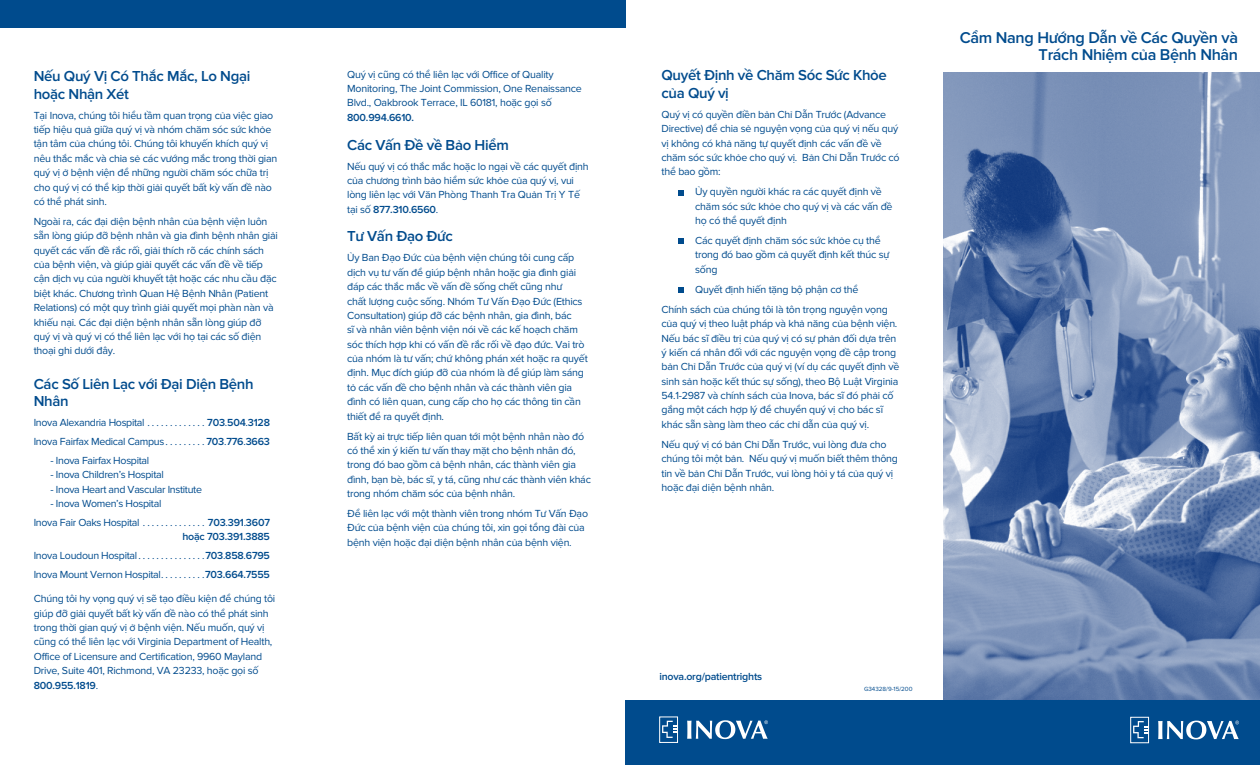
<style>
.page{position:relative;width:1260px;height:765px;background:#fff}
.page>*{position:absolute;margin:0;border:0;box-sizing:border-box;transform-origin:0 0}
.t1{font:600 16.25px/17.5px "Proxima Nova";letter-spacing:-.02em;color:#004b8d;text-align:right}
.t2{font:600 15px/17.5px "Proxima Nova";letter-spacing:-.02em;color:#004b8d}
.t3{font:10.62px/14.4px "Proxima Nova";letter-spacing:-.02em;color:#004b8d}
.t4{font:600 10.62px/14.4px "Proxima Nova";letter-spacing:-.02em;color:#004b8d;text-align:right}
.t5{font:6.25px "Proxima Nova";color:#004b8d}
.s1{font-weight:400}
.s2{font-weight:600}
</style>
<div class="page">
<div style="left:0;top:0;width:626px;height:28px;background:#004b8d"></div>
<svg style="left:678px;top:190px;width:6px;height:5px"></svg>
<svg style="left:678px;top:239px;width:6px;height:5px"></svg>
<svg style="left:678px;top:287px;width:6px;height:6px"></svg>
<img style="left:943px;top:73px;width:317px;height:628px">
<div style="left:626px;top:701px;width:634px;height:64px;background:#004b8d"></div>
<div style="left:1130px;top:717px;width:19px;height:26px;border:1px solid #fff"></div>
<svg style="left:1133px;top:721px;width:16px;height:17px"></svg>
<svg style="left:1158px;top:721px;width:81px;height:18px"></svg>
<div style="left:659px;top:717px;width:19px;height:26px;border:1px solid #fff"></div>
<svg style="left:662px;top:721px;width:16px;height:17px"></svg>
<svg style="left:687px;top:720px;width:81px;height:19px"></svg>
<h2 class="t2" style="left:34px;top:68px;width:218px">Nếu Quý Vị Có Thắc Mắc, Lo Ngại hoặc Nhận Xét</h2>
<p class="t3" style="left:34px;top:108px;width:245px">Tại Inova, chúng tôi hiểu tầm quan trọng của việc giao tiếp hiệu quả giữa quý vị và nhóm chăm sóc sức khỏe tận tâm của chúng tôi. Chúng tôi khuyến khích quý vị nêu thắc mắc và chia sẻ các vướng mắc trong thời gian quý vị ở bệnh viện để những người chăm sóc chữa trị cho quý vị có thể kịp thời giải quyết bất kỳ vấn đề nào có thể phát sinh.</p>
<p class="t3" style="left:34px;top:214px;width:246px">Ngoài ra, các đại diện bệnh nhân của bệnh viện luôn sẵn lòng giúp đỡ bệnh nhân và gia đình bệnh nhân giải quyết các vấn đề rắc rối, giải thích rõ các chính sách của bệnh viện, và giúp giải quyết các vấn đề về tiếp cận dịch vụ của người khuyết tật hoặc các nhu cầu đặc biệt khác. Chương trình Quan Hệ Bệnh Nhân (Patient Relations) có một quy trình giải quyết mọi phàn nàn và khiếu nại. Các đại diện bệnh nhân sẵn lòng giúp đỡ quý vị và quý vị có thể liên lạc với họ tại các số điện thoại ghi dưới đây.</p>
<h2 class="t2" style="left:34px;top:375px;width:221px">Các Số Liên Lạc với Đại Diện Bệnh<br>Nhân</h2>
<p class="t3" style="left:34px;top:416px;width:115px">Inova Alexandria Hospital..............</p>
<p class="t4" style="left:207px;top:416px;width:64px">703<span class="s1">.</span>504<span class="s1">.</span>3128</p>
<p class="t3" style="left:34px;top:434px;width:134px">Inova Fairfax Medical Campus..........</p>
<p class="t4" style="left:207px;top:435px;width:65px">703<span class="s1">.</span>776<span class="s1">.</span>3663</p>
<p class="t3" style="left:51px;top:453px;width:100px">- Inova Fairfax Hospital</p>
<p class="t3" style="left:51px;top:468px;width:115px">- Inova Children’s Hospital</p>
<p class="t3" style="left:51px;top:482px;width:153px">- Inova Heart and Vascular Institute</p>
<p class="t3" style="left:34px;top:494px;width:129px;line-height:18.9px;text-indent:17px">- Inova Women’s Hospital<br>Inova Fair Oaks Hospital...............</p>
<p class="t4" style="left:182px;top:515px;width:89px">703<span class="s1">.</span>391<span class="s1">.</span>3607<br>hoặc 703.391.3885</p>
<p class="t3" style="left:34px;top:549px;width:107px">Inova Loudoun Hospital...............</p>
<p class="t4" style="left:205px;top:549px;width:66px">703<span class="s1">.</span>858<span class="s1">.</span>6795</p>
<p class="t3" style="left:34px;top:567px;width:130px">Inova Mount Vernon Hospital..........</p>
<p class="t4" style="left:205px;top:567px;width:66px">703.664.7555</p>
<p class="t3" style="left:34px;top:592px;width:243px">Chúng tôi hy vọng quý vị sẽ tạo điều kiện để chúng tôi giúp đỡ giải quyết bất kỳ vấn đề nào có thể phát sinh trong thời gian quý vị ở bệnh viện. Nếu muốn, quý vị cũng có thể liên lạc với Virginia Department of Health, Office of Licensure and Certification, 9960 Mayland Drive, Suite 401, Richmond, VA 23233, hoặc gọi số <span class="s2">800.955.1819</span>.</p>
<p class="t3" style="left:347px;top:67px;width:236px">Quý vị cũng có thể liên lạc với Office of Quality<br>Monitoring, The Joint Commission, One Renaissance<br>Blvd., Oakbrook Terrace, IL 60181, hoặc gọi số</p>
<p class="t4" style="left:347px;top:110px;width:68px">800.994.6610.</p>
<h2 class="t2" style="left:347px;top:136px;width:163px">Các Vấn Đề về Bảo Hiểm</h2>
<p class="t3" style="left:347px;top:159px;width:243px">Nếu quý vị có thắc mắc hoặc lo ngại về các quyết định của chương trình bảo hiểm sức khỏe của quý vị, vui lòng liên lạc với Văn Phòng Thanh Tra Quản Trị Y Tế tại số <span class="s2">877.310.6560</span>.</p>
<h2 class="t2" style="left:347px;top:228px;width:107px">Tư Vấn Đạo Đức</h2>
<p class="t3" style="left:347px;top:251px;width:242px">Ủy Ban Đạo Đức của bệnh viện chúng tôi cung cấp dịch vụ tư vấn để giúp bệnh nhân hoặc gia đình giải đáp các thắc mắc về vấn đề sống chết cũng như<br>chất lượng cuộc sống. Nhóm Tư Vấn Đạo Đức (Ethics Consultation) giúp đỡ các bệnh nhân, gia đình, bác<br>sĩ và nhân viên bệnh viện nói về các kế hoạch chăm sóc thích hợp khi có vấn đề rắc rối về đạo đức. Vai trò của nhóm là tư vấn; chứ không phán xét hoặc ra quyết định. Mục đích giúp đỡ của nhóm là để giúp làm sáng tỏ các vấn đề cho bệnh nhân và các thành viên gia đình có liên quan, cung cấp cho họ các thông tin cần thiết để ra quyết định.</p>
<p class="t3" style="left:347px;top:429px;width:245px">Bất kỳ ai trực tiếp liên quan tới một bệnh nhân nào đó có thể xin ý kiến tư vấn thay mặt cho bệnh nhân đó, trong đó bao gồm cả bệnh nhân, các thành viên gia đình, bạn bè, bác sĩ, y tá, cũng như các thành viên khác trong nhóm chăm sóc của bệnh nhân.</p>
<p class="t3" style="left:347px;top:507px;width:242px">Để liên lạc với một thành viên trong nhóm Tư Vấn Đạo<br>Đức của bệnh viện của chúng tôi, xin gọi tổng đài của bệnh viện hoặc đại diện bệnh nhân của bệnh viện.</p>
<h2 class="t2" style="left:662px;top:67px;width:227px">Quyết Định về Chăm Sóc Sức Khỏe của Quý vị</h2>
<p class="t3" style="left:662px;top:107px;width:240px">Quý vị có quyền điền bản Chỉ Dẫn Trước (Advance Directive) để chia sẻ nguyện vọng của quý vị nếu quý vị không có khả năng tự quyết định các vấn đề về chăm sóc sức khỏe cho quý vị. Bản Chỉ Dẫn Trước có thể bao gồm:</p>
<p class="t3" style="left:695px;top:185px;width:199px">Ủy quyền người khác ra các quyết định về chăm sóc sức khỏe cho quý vị và các vấn đề họ có thể quyết định</p>
<p class="t3" style="left:695px;top:234px;width:196px">Các quyết định chăm sóc sức khỏe cụ thể trong đó bao gồm cả quyết định kết thúc sự sống</p>
<p class="t3" style="left:662px;top:279px;width:228px;line-height:20px;text-align:center">Quyết định hiến tặng bộ phận cơ thể<br>Chính sách của chúng tôi là tôn trọng nguyện vọng</p>
<p class="t3" style="left:662px;top:317px;width:239px">của quý vị theo luật pháp và khả năng của bệnh viện.<br>Nếu bác sĩ điều trị của quý vị có sự phản đối dựa trên ý kiến cá nhân đối với các nguyện vọng đề cập trong bản Chỉ Dẫn Trước của quý vị (ví dụ các quyết định về sinh sản hoặc kết thúc sự sống), theo Bộ Luật Virginia 54.1-2987 và chính sách của Inova, bác sĩ đó phải cố gắng một cách hợp lý để chuyển quý vị cho bác sĩ khác sẵn sàng làm theo các chỉ dẫn của quý vị.</p>
<p class="t3" style="left:662px;top:437px;width:238px">Nếu quý vị có bản Chỉ Dẫn Trước, vui lòng đưa cho chúng tôi một bản. Nếu quý vị muốn biết thêm thông tin về bản Chỉ Dẫn Trước, vui lòng hỏi y tá của quý vị hoặc đại diện bệnh nhân.</p>
<h1 class="t1" style="left:960px;top:29px;width:280px">Cẩm Nang Hướng Dẫn về Các Quyền và<br>Trách Nhiệm của Bệnh Nhân</h1>
<p class="t4" style="left:659px;top:670px;width:104px">inova.org/patientrights</p>
<p class="t5" style="left:864px;top:685px;width:50px">G34328/9-15/200</p>
</div>
